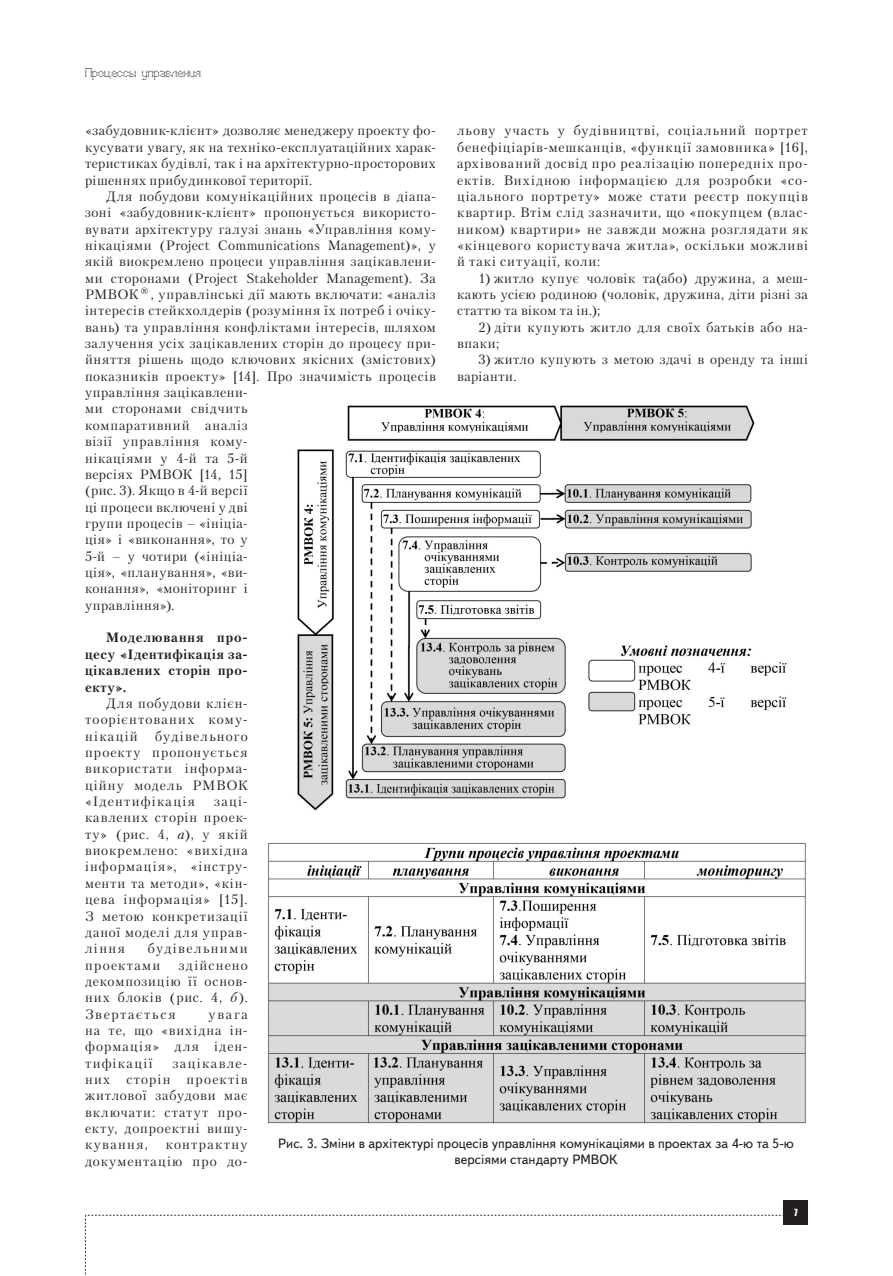
<style>
.page{position:relative;width:893px;height:1276px;background:#fff}
.page>*{position:absolute;margin:0;border:0;box-sizing:border-box;transform-origin:0 0}
.Text{font:13.5px/16.4px "Petersburg C";letter-spacing:.05em;color:#231f20;text-align:justify}
.risunok{font:13.5px/16.2px "Text Book C";color:#231f20;text-align:center}
.Text-2{font:700 13.5px/16.4px "Petersburg C";letter-spacing:.055em;color:#231f20;text-align:justify}
.Text-3{font:13.5px/16.4px "Petersburg C";letter-spacing:.085em;color:#231f20;text-align:right}
.Text-4{font:13.5px/16.4px "Petersburg C";letter-spacing:.1em;color:#231f20}
.t1{font:12px "Perfo";letter-spacing:.015em;color:#231f20}
.t2{font:9px "Impact";color:#fff}
.s1{font-style:italic}
</style>
<div class="page">
<svg style="left:85px;top:1215px;width:699px;height:61px"></svg>
<div style="left:784px;top:1200px;width:24px;height:25px;background:#231f20"></div>
<img style="left:268px;top:405px;width:538px;height:719px">
<p class="t1" style="left:85px;top:66px;width:117px">Процессы управления</p>
<p class="Text" style="left:85px;top:122px;width:352px">«забудовник-клієнт» дозволяє менеджеру проекту фо&shy;кусувати увагу, як на техніко-експлуатаційних харак&shy;теристиках будівлі, так і на архітектурно-просторових рішеннях прибудинкової території.</p>
<p class="Text" style="left:85px;top:188px;width:352px;text-align:left;text-indent:21px">Для побудови комунікаційних процесів в діапа&shy;зоні «забудовник-клієнт» пропонується використо&shy;вувати архітектуру галузі знань «Управління кому&shy;нікаціями (Project Communications Management)», у якій виокремлено процеси управління зацікавлени&shy;ми сторонами (Project Stakeholder Management). За РМВОК , управлінські дії мають включати: «аналіз інтересів стейкхолдерів (розуміння їх потреб і очіку&shy;вань) та управління конфліктами інтересів, шляхом залучення усіх зацікавлених сторін до процесу при&shy;йняття рішень щодо ключових якісних (змістових) показників проекту» [14]. Про значимість процесів управління зацікавлени-<br>ми сторонами свідчить<br>компаративний аналіз<br>візії управління кому-<br>нікаціями у 4-й та 5-й<br>версіях РМВОК [14, 15]<br>(рис. 3). Якщо в 4-й версії<br>ці процеси включені у дві<br>групи процесів – «ініціа-<br>ція» і «виконання», то у<br>5-й – у чотири («ініціа-<br>ція», «планування», «ви-<br>конання», «моніторинг і<br>управління»).</p>
<p class="Text-2" style="left:85px;top:629px;width:164px;text-indent:21px">Моделювання про&shy;цесу «Ідентифікація за&shy;цікавлених сторін про&shy;екту».</p>
<p class="Text" style="left:85px;top:695px;width:164px;text-indent:21px">Для побудови клієн&shy;тоорієнтованих кому&shy;нікацій</p>
<p class="Text" style="left:457px;top:122px;width:352px">льову участь у будівництві, соціальний портрет бенефіціарів-мешканців, «функції замовника» [16], архівований досвід про реалізацію попередніх про&shy;ектів. Вихідною інформацією для розробки «со&shy;ціального портрету» може стати реєстр покупців квартир. Втім слід зазначити, що «покупцем (влас&shy;ником) квартири» не завжди можна розглядати як «кінцевого користувача житла», оскільки можливі й такі ситуації, коли:</p>
<p class="Text" style="left:457px;top:270px;width:352px;text-indent:21px">1) житло купує чоловік та(або) дружина, а меш&shy;кають усією родиною (чоловік, дружина, діти різні за статтю та віком та ін.);</p>
<p class="Text" style="left:457px;top:319px;width:352px;text-indent:21px">2) діти купують житло для своїх батьків або на&shy;впаки;</p>
<p class="Text" style="left:457px;top:351px;width:352px;text-indent:21px">3) житло купують з метою здачі в оренду та інші варіанти.</p>
<p class="Text" style="left:85px;top:727px;width:164px;text-indent:70px">будівельного проекту пропонується використати інформа&shy;ційну модель РМВОК «Ідентифікація</p>
<p class="Text" style="left:85px;top:793px;width:164px;text-indent:129px">заці&shy;кавлених сторін проек&shy;ту» (рис. 4, <span class="s1">а</span>), у якій виокремлено: «вихідна інформація», «інстру&shy;менти та методи», «кін&shy;цева інформація» [15].<br>З метою конкретизації даної моделі для управ&shy;ління</p>
<p class="Text-4" style="left:85px;top:940px;width:164px;text-indent:63px">будівельними проектами</p>
<p class="Text" style="left:85px;top:956px;width:164px;text-indent:94px">здійснено декомпозицію її основ&shy;них блоків (рис. 4, <span class="s1">б</span>).<br>Звертається</p>
<p class="Text" style="left:85px;top:1005px;width:164px;text-indent:123px">увага на те, що «вихідна ін&shy;формація» для іден&shy;тифікації</p>
<p class="Text" style="left:85px;top:1054px;width:164px;text-indent:88px">зацікавле&shy;них сторін проектів житлової забудови має включати: статут про&shy;екту, допроектні вишу&shy;кування,</p>
<p class="risunok" style="left:278px;top:1135px;width:517px">Рис. 3. Зміни в архітектурі процесів управління комунікаціями в проектах за 4-ю та 5-ю версіями стандарту РМВОК</p>
<p class="Text-3" style="left:85px;top:1136px;width:164px">контрактну документацію про до-</p>
<p class="t2" style="left:794px;top:1205px;width:5px">7</p>
</div>
